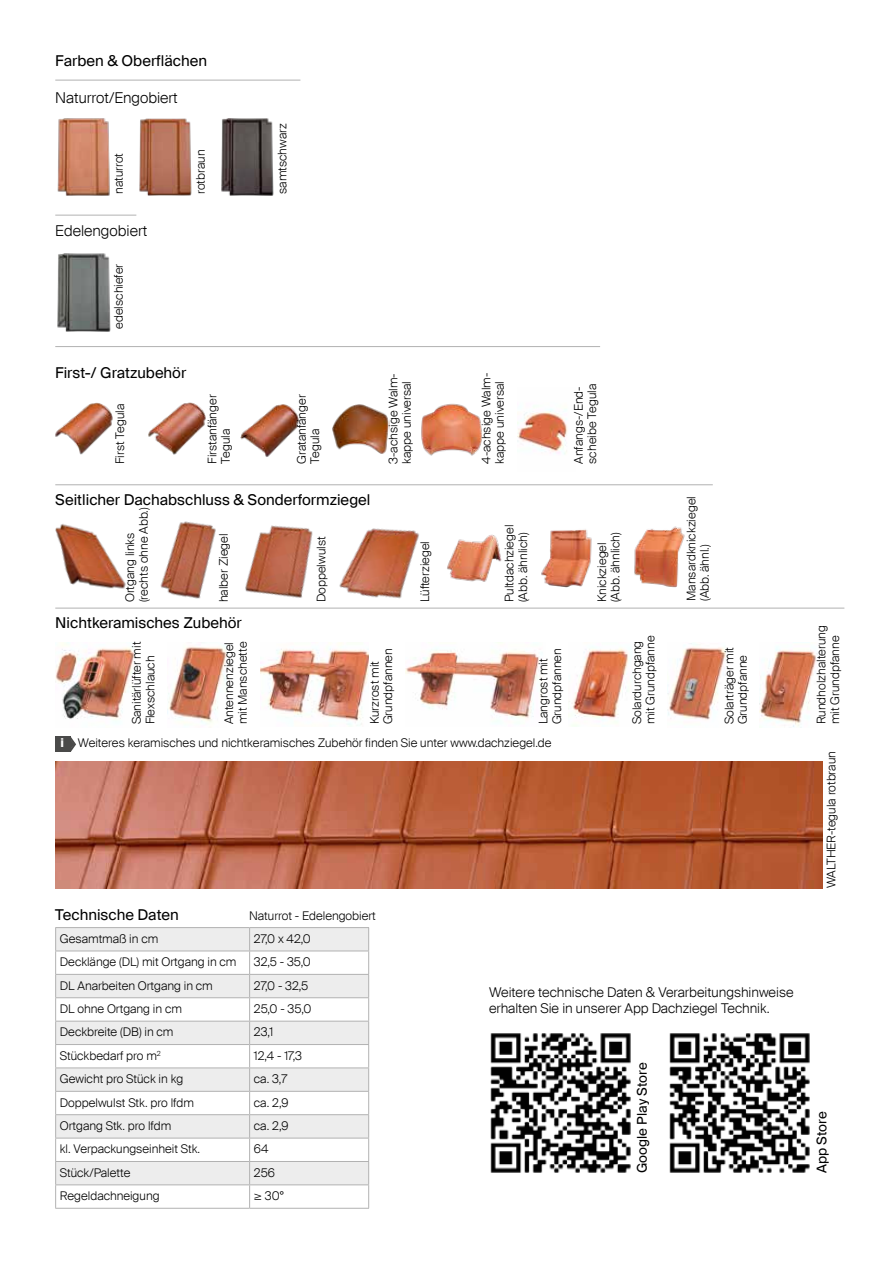
<style>
.page{position:relative;width:893px;height:1263px;background:#fff}
.page>*{position:absolute;margin:0;border:0;box-sizing:border-box;transform-origin:0 0}
.t1{font:15px "Suisse Intl";color:#000}
.t2{font:300 15px "Suisse Intl";color:#000}
.t3{font:300 13.5px/16.2px "Suisse Intl";color:#000}
.t4{font:13.5px "Suisse Intl";color:#000}
.t5{font:300 12px/13.5px "Suisse Intl";color:#000}
.s1{font-weight:700;font-size:12.6px;color:#fff}
</style>
<div class="page">
<hr style="left:55px;top:927px;width:195px;height:1px;background:#b2b2b2">
<hr style="left:250px;top:927px;width:119px;height:1px;background:#b2b2b2">
<svg style="left:55px;top:928px;width:314px;height:280px"></svg>
<hr style="left:55px;top:1208px;width:195px;height:1px;background:#b2b2b2">
<hr style="left:250px;top:1208px;width:119px;height:1px;background:#b2b2b2">
<img style="left:57px;top:118px;width:53px;height:78px">
<img style="left:55px;top:402px;width:58px;height:53px">
<img style="left:148px;top:402px;width:58px;height:53px">
<img style="left:241px;top:404px;width:58px;height:53px">
<img style="left:333px;top:404px;width:56px;height:50px">
<img style="left:517px;top:409px;width:51px;height:45px">
<img style="left:421px;top:403px;width:61px;height:53px">
<img style="left:160px;top:521px;width:56px;height:78px">
<img style="left:55px;top:524px;width:71px;height:65px">
<img style="left:447px;top:534px;width:55px;height:48px">
<img style="left:541px;top:529px;width:51px;height:59px">
<img style="left:634px;top:526px;width:51px;height:62px">
<img style="left:55px;top:642px;width:79px;height:80px">
<img style="left:168px;top:646px;width:59px;height:78px">
<img style="left:261px;top:643px;width:107px;height:83px">
<img style="left:406px;top:642px;width:133px;height:80px">
<img style="left:668px;top:643px;width:58px;height:77px">
<img style="left:760px;top:647px;width:58px;height:81px">
<img style="left:569px;top:648px;width:60px;height:78px">
<img style="left:221px;top:118px;width:53px;height:78px">
<img style="left:139px;top:118px;width:53px;height:78px">
<img style="left:57px;top:253px;width:54px;height:79px">
<hr style="left:55px;top:80px;width:245px;height:1px;background:#b2b2b2">
<hr style="left:55px;top:215px;width:81px;height:1px;background:#b2b2b2">
<hr style="left:55px;top:346px;width:545px;height:1px;background:#b2b2b2">
<hr style="left:55px;top:484px;width:658px;height:1px;background:#b2b2b2">
<img style="left:55px;top:761px;width:768px;height:128px">
<img style="left:245px;top:525px;width:68px;height:73px">
<div style="left:55px;top:737px;width:16px;height:15px;background:#4a4a49"></div>
<svg style="left:71px;top:737px;width:5px;height:15px"></svg>
<hr style="left:55px;top:608px;width:789px;height:1px;background:#b2b2b2">
<img style="left:490px;top:1033px;width:141px;height:140px">
<img style="left:669px;top:1033px;width:141px;height:140px">
<img style="left:339px;top:528px;width:80px;height:71px">
<p class="t1" style="left:55px;top:52px;width:153px">Farben &amp; Oberflächen</p>
<p class="t2" style="left:55px;top:92px;width:124px">Naturrot/Engobiert</p>
<p class="t5" style="left:113px;top:194px;width:42px;rotate:-90deg">naturrot</p>
<p class="t5" style="left:195px;top:194px;width:46px;rotate:-90deg">rotbraun</p>
<p class="t2" style="left:55px;top:225px;width:93px">Edelengobiert</p>
<p class="t5" style="left:113px;top:329px;width:67px;rotate:-90deg">edelschiefer</p>
<p class="t5" style="left:276px;top:194px;width:72px;rotate:-90deg">samtschwarz</p>
<p class="t1" style="left:55px;top:365px;width:133px">First-/ Gratzubehör</p>
<p class="t5" style="left:114px;top:464px;width:62px;rotate:-90deg">First Tegula</p>
<p class="t5" style="left:206px;top:464px;width:71px;rotate:-90deg">Firstanfänger<br>Tegula</p>
<p class="t5" style="left:296px;top:464px;width:71px;rotate:-90deg">Gratanfänger<br>Tegula</p>
<p class="t5" style="left:387px;top:464px;width:92px;rotate:-90deg">3-achsige Walm&shy;kappe universal</p>
<p class="t5" style="left:480px;top:464px;width:92px;rotate:-90deg">4-achsige Walm&shy;kappe universal</p>
<p class="t5" style="left:573px;top:464px;width:81px;rotate:-90deg">Anfangs-/End&shy;scheibe Tegula</p>
<p class="t1" style="left:55px;top:492px;width:317px">Seitlicher Dachabschluss &amp; Sonderformziegel</p>
<p class="t5" style="left:124px;top:602px;width:96px;rotate:-90deg">Ortgang links (rechts ohne Abb.)</p>
<p class="t5" style="left:218px;top:602px;width:70px;rotate:-90deg">halber Ziegel</p>
<p class="t5" style="left:504px;top:602px;width:79px;rotate:-90deg">Pultdachziegel (Abb. ähnlich)</p>
<p class="t5" style="left:596px;top:602px;width:71px;rotate:-90deg">Knickziegel (Abb. ähnlich)</p>
<p class="t5" style="left:315px;top:602px;width:67px;rotate:-90deg">Doppelwulst</p>
<p class="t5" style="left:419px;top:602px;width:63px;rotate:-90deg">Lüfterziegel</p>
<p class="t1" style="left:55px;top:615px;width:188px">Nichtkeramisches Zubehör</p>
<p class="t5" style="left:131px;top:724px;width:84px;rotate:-90deg">Sanitärlüfter mit<br>Flexschlauch</p>
<p class="t5" style="left:223px;top:724px;width:84px;rotate:-90deg">Antennenziegel mit Manschette</p>
<p class="t5" style="left:369px;top:724px;width:78px;rotate:-90deg">Kurzrost mit<br>Grundpfannen</p>
<p class="t5" style="left:538px;top:724px;width:78px;rotate:-90deg">Langrost mit<br>Grundpfannen</p>
<p class="t5" style="left:61px;top:736px;width:492px"><span class="s1">i</span> Weiteres keramisches und nichtkeramisches Zubehör finden Sie unter www.dachziegel.de</p>
<p class="t5" style="left:685px;top:601px;width:106px;rotate:-90deg">Mansardknickziegel (Abb. ähnl.)</p>
<p class="t5" style="left:631px;top:724px;width:90px;rotate:-90deg">Solardurchgang mit Grundpfanne</p>
<p class="t5" style="left:723px;top:724px;width:79px;rotate:-90deg">Solarträger mit<br>Grundpfanne</p>
<p class="t1" style="left:55px;top:906px;width:125px">Technische Daten</p>
<p class="t5" style="left:249px;top:910px;width:128px">Naturrot - Edelengobiert</p>
<p class="t5" style="left:60px;top:933px;width:100px">Gesamtmaß in cm</p>
<p class="t5" style="left:254px;top:933px;width:58px">27,0 x 42,0</p>
<p class="t5" style="left:60px;top:956px;width:178px">Decklänge (DL) mit Ortgang in cm</p>
<p class="t5" style="left:254px;top:956px;width:58px">32,5 - 35,0</p>
<p class="t5" style="left:60px;top:979px;width:154px">DL Anarbeiten Ortgang in cm</p>
<p class="t5" style="left:254px;top:979px;width:56px">27,0 - 32,5</p>
<p class="t5" style="left:60px;top:1003px;width:123px">DL ohne Ortgang in cm</p>
<p class="t5" style="left:254px;top:1003px;width:59px">25,0 - 35,0</p>
<p class="t5" style="left:60px;top:1026px;width:115px">Deckbreite (DB) in cm</p>
<p class="t5" style="left:254px;top:1026px;width:21px">23,1</p>
<p class="t5" style="left:60px;top:1050px;width:103px">Stückbedarf pro m<sup>2</sup></p>
<p class="t5" style="left:254px;top:1050px;width:50px">12,4 - 17,3</p>
<p class="t5" style="left:60px;top:1073px;width:125px">Gewicht pro Stück in kg</p>
<p class="t5" style="left:254px;top:1073px;width:35px">ca. 3,7</p>
<p class="t5" style="left:60px;top:1096px;width:136px">Doppelwulst Stk. pro lfdm</p>
<p class="t5" style="left:254px;top:1096px;width:36px">ca. 2,9</p>
<p class="t5" style="left:60px;top:1120px;width:113px">Ortgang Stk. pro lfdm</p>
<p class="t5" style="left:254px;top:1120px;width:36px">ca. 2,9</p>
<p class="t5" style="left:60px;top:1143px;width:142px">kl. Verpackungseinheit Stk.</p>
<p class="t5" style="left:254px;top:1143px;width:16px">64</p>
<p class="t5" style="left:60px;top:1167px;width:72px">Stück/Palette</p>
<p class="t5" style="left:254px;top:1167px;width:23px">256</p>
<p class="t5" style="left:60px;top:1190px;width:101px">Regeldachneigung</p>
<p class="t5" style="left:254px;top:1189px;width:31px">≥ 30°</p>
<p class="t3" style="left:489px;top:985px;width:306px">Weitere technische Daten &amp; Verarbeitungshinweise erhalten Sie in unserer App Dachziegel Technik.</p>
<p class="t4" style="left:635px;top:1173px;width:112px;rotate:-90deg">Google Play Store</p>
<p class="t5" style="left:815px;top:724px;width:101px;rotate:-90deg">Rundholzhalterung mit Grundpfanne</p>
<p class="t5" style="left:826px;top:888px;width:138px;rotate:-90deg">WALTHER-tegula rotbraun</p>
<p class="t4" style="left:815px;top:1173px;width:63px;rotate:-90deg">App Store</p>
</div>
